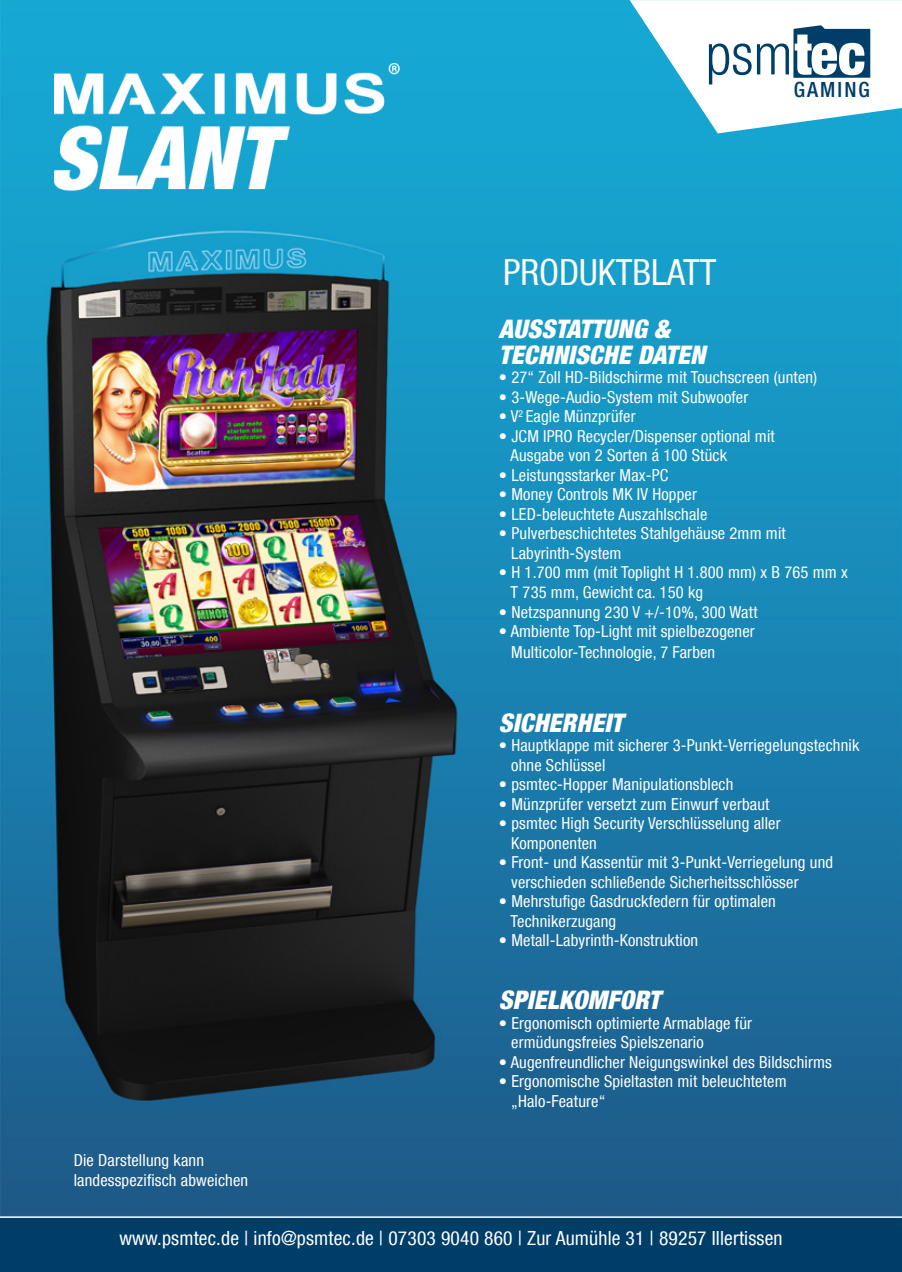
<style>
.page{position:relative;width:902px;height:1272px;background:#fff}
.page>*{position:absolute;margin:0;border:0;box-sizing:border-box;transform-origin:0 0}
.t1{font:condensed 36px "Helvetica Neue LT Com";color:#fff}
.t2{font:italic 900 condensed 25.5px/25.5px "Helvetica Neue LT Com";letter-spacing:.01em;color:#fff}
.t3{font:500 condensed 21px "Helvetica Neue LT Com";letter-spacing:.1em;color:#003e6a}
.t4{font:condensed 19.5px "Helvetica Neue LT Com";letter-spacing:.01em;color:#fff}
.t5{font:condensed 16.5px/19.5px "Helvetica Neue LT Com";letter-spacing:.01em;color:#fff}
</style>
<div class="page">
<img style="left:0;top:0;width:901px;height:1216px">
<div style="left:0;top:1216px;width:901px;height:55px;background:#003e6a"></div>
<hr style="left:0;top:1216px;width:901px;height:1px;background:#fff">
<svg style="left:629px;top:0;width:272px;height:133px"></svg>
<img style="left:54px;top:64px;width:525px;height:153px">
<h1 class="t1" style="left:503px;top:251px;width:215px">PRODUKTBLATT</h1>
<p class="t3" style="left:793px;top:77px;width:78px">GAMING</p>
<h2 class="t2" style="left:499px;top:316px;width:208px">AUSSTATTUNG &amp;<br>TECHNISCHE DATEN</h2>
<p class="t5" style="left:499px;top:367px;width:320px">• 27“ Zoll HD-Bildschirme mit Touchscreen (unten)</p>
<p class="t5" style="left:499px;top:387px;width:251px">• 3-Wege-Audio-System mit Subwoofer</p>
<p class="t5" style="left:499px;top:406px;width:138px">• V<sup>2</sup> Eagle Münzprüfer</p>
<p class="t5" style="left:510px;top:426px;width:266px;text-indent:-12px">• JCM IPRO Recycler/Dispenser optional mit<br>Ausgabe von 2 Sorten á 100 Stück</p>
<p class="t5" style="left:499px;top:465px;width:171px">• Leistungsstarker Max-PC</p>
<p class="t5" style="left:499px;top:484px;width:199px">• Money Controls MK IV Hopper</p>
<p class="t5" style="left:499px;top:504px;width:210px">• LED-beleuchtete Auszahlschale</p>
<p class="t5" style="left:511px;top:523px;width:276px;text-indent:-12px">• Pulverbeschichtetes Stahlgehäuse 2mm mit<br>Labyrinth-System</p>
<p class="t5" style="left:510px;top:562px;width:338px;text-indent:-12px">• H 1.700 mm (mit Toplight H 1.800 mm) x B 765 mm x<br>T 735 mm, Gewicht ca. 150 kg</p>
<p class="t5" style="left:499px;top:601px;width:260px">• Netzspannung 230 V +/-10%, 300 Watt</p>
<p class="t5" style="left:511px;top:620px;width:245px;line-height:21px;text-indent:-12px">• Ambiente Top-Light mit spielbezogener<br>Multicolor-Technologie, 7 Farben</p>
<h2 class="t2" style="left:499px;top:709px;width:126px">SICHERHEIT</h2>
<p class="t5" style="left:511px;top:735px;width:349px;text-indent:-12px">• Hauptklappe mit sicherer 3-Punkt-Verriegelungstechnik ohne Schlüssel</p>
<p class="t5" style="left:499px;top:774px;width:236px">• psmtec-Hopper Manipulationsblech</p>
<p class="t5" style="left:499px;top:793px;width:272px">• Münzprüfer versetzt zum Einwurf verbaut</p>
<p class="t5" style="left:511px;top:813px;width:271px;text-indent:-12px">• psmtec High Security Verschlüsselung aller<br>Komponenten</p>
<p class="t5" style="left:511px;top:852px;width:323px;text-indent:-12px">• Front- und Kassentür mit 3-Punkt-Verriegelung und verschieden schließende Sicherheitsschlösser</p>
<p class="t5" style="left:510px;top:891px;width:267px;text-indent:-12px">• Mehrstufige Gasdruckfedern für optimalen<br>Technikerzugang</p>
<p class="t5" style="left:499px;top:930px;width:201px">• Metall-Labyrinth-Konstruktion</p>
<p class="t5" style="left:74px;top:1150px;width:176px">Die Darstellung kann landesspezifisch abweichen</p>
<h2 class="t2" style="left:499px;top:987px;width:163px">SPIELKOMFORT</h2>
<p class="t5" style="left:511px;top:1012px;width:242px;text-indent:-12px">• Ergonomisch optimierte Armablage für ermüdungsfreies Spielszenario</p>
<p class="t5" style="left:499px;top:1051px;width:334px">• Augenfreundlicher Neigungswinkel des Bildschirms</p>
<p class="t5" style="left:511px;top:1071px;width:277px;text-indent:-12px">• Ergonomische Spieltasten mit beleuchtetem „Halo-Feature“</p>
<p class="t4" style="left:119px;top:1226px;width:664px">www.psmtec.de | info@psmtec.de | 07303 9040 860 | Zur Aumühle 31 | 89257 Illertissen</p>
</div>
